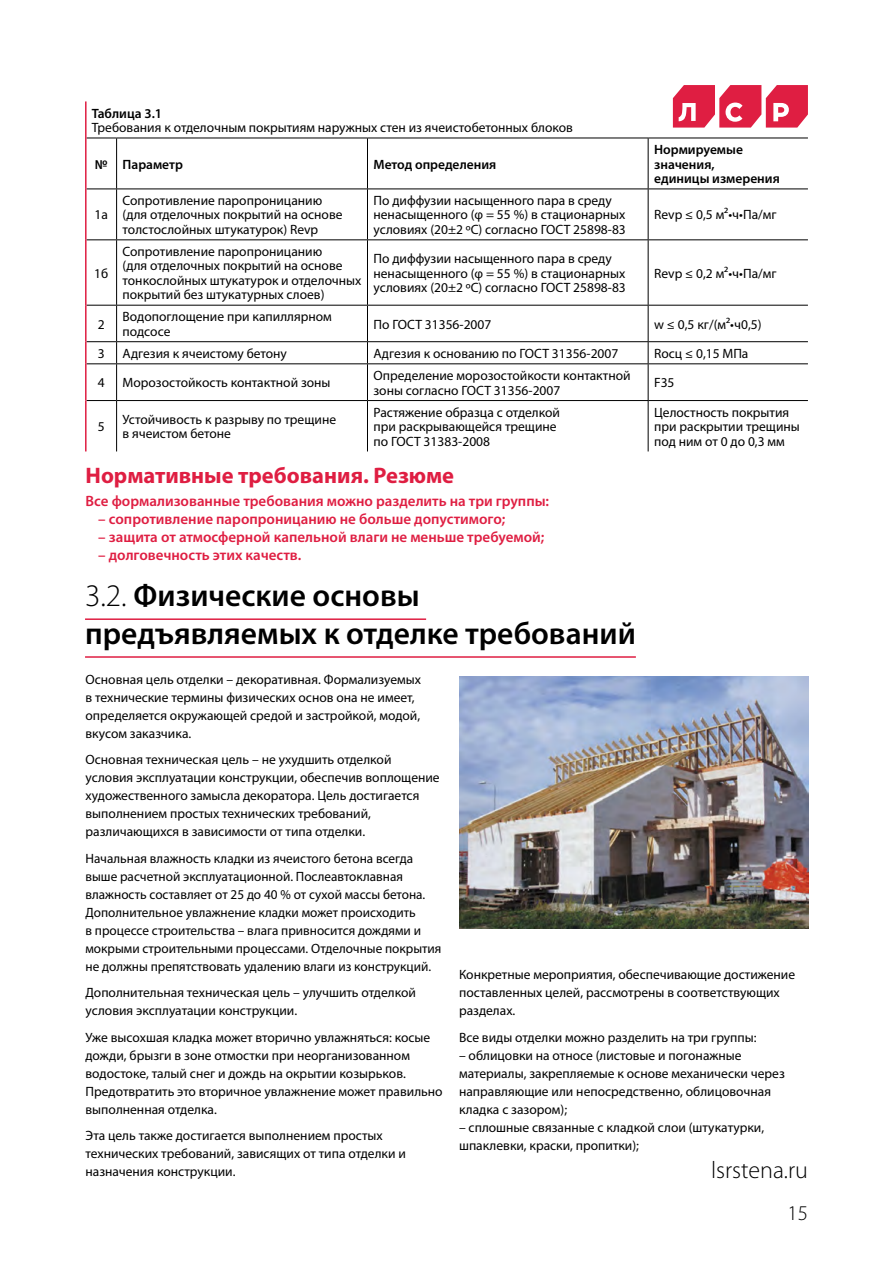
<style>
.page{position:relative;width:893px;height:1263px;background:#fff}
.page>*{position:absolute;margin:0;border:0;box-sizing:border-box;transform-origin:0 0}
.t1{font:600 31.5px/37.8px "Myriad Pro";color:#000}
.t2{font:300 24px "Myriad Pro";color:#000}
.t3{font:700 22.5px "Myriad Pro";color:#df1e42}
.t4{font:300 21px "Myriad Pro";color:#000}
.t5{font:600 15px "Myriad Pro";color:#df1e42}
.t6{font:13.5px/18px "Myriad Pro";color:#000}
.t7{font:600 13.5px/14.4px "Myriad Pro";color:#000}
.s1{font-weight:300}
</style>
<div class="page">
<svg style="left:673px;top:85px;width:135px;height:43px"></svg>
<hr style="left:85px;top:618px;width:341px;height:2px;background:#df1e42">
<hr style="left:85px;top:656px;width:551px;height:2px;background:#df1e42">
<hr style="left:87px;top:138px;width:30px;height:1px;background:#000">
<hr style="left:117px;top:138px;width:250px;height:1px;background:#000">
<hr style="left:116px;top:138px;width:1px;height:51px;background:#000">
<hr style="left:367px;top:138px;width:281px;height:1px;background:#000">
<hr style="left:367px;top:138px;width:1px;height:51px;background:#000">
<hr style="left:648px;top:138px;width:160px;height:1px;background:#000">
<hr style="left:648px;top:138px;width:1px;height:51px;background:#000">
<hr style="left:87px;top:189px;width:30px;height:1px;background:#000">
<hr style="left:117px;top:189px;width:250px;height:1px;background:#000">
<hr style="left:116px;top:189px;width:1px;height:50px;background:#000">
<hr style="left:367px;top:189px;width:281px;height:1px;background:#000">
<hr style="left:367px;top:189px;width:1px;height:50px;background:#000">
<hr style="left:648px;top:189px;width:160px;height:1px;background:#000">
<hr style="left:648px;top:189px;width:1px;height:50px;background:#000">
<hr style="left:87px;top:239px;width:30px;height:1px;background:#000">
<hr style="left:117px;top:239px;width:250px;height:1px;background:#000">
<hr style="left:116px;top:240px;width:1px;height:65px;background:#000">
<hr style="left:367px;top:239px;width:281px;height:1px;background:#000">
<hr style="left:367px;top:240px;width:1px;height:65px;background:#000">
<hr style="left:648px;top:239px;width:160px;height:1px;background:#000">
<hr style="left:648px;top:240px;width:1px;height:65px;background:#000">
<hr style="left:87px;top:305px;width:30px;height:1px;background:#000">
<hr style="left:117px;top:305px;width:250px;height:1px;background:#000">
<hr style="left:116px;top:306px;width:1px;height:35px;background:#000">
<hr style="left:367px;top:305px;width:281px;height:1px;background:#000">
<hr style="left:367px;top:306px;width:1px;height:35px;background:#000">
<hr style="left:648px;top:305px;width:160px;height:1px;background:#000">
<hr style="left:648px;top:306px;width:1px;height:35px;background:#000">
<hr style="left:87px;top:341px;width:30px;height:1px;background:#000">
<hr style="left:117px;top:341px;width:250px;height:1px;background:#000">
<svg style="left:116px;top:342px;width:1px;height:21px"></svg>
<hr style="left:367px;top:341px;width:281px;height:1px;background:#000">
<svg style="left:367px;top:342px;width:1px;height:21px"></svg>
<hr style="left:648px;top:341px;width:160px;height:1px;background:#000">
<svg style="left:648px;top:342px;width:1px;height:21px"></svg>
<hr style="left:87px;top:363px;width:30px;height:1px;background:#000">
<hr style="left:117px;top:363px;width:250px;height:1px;background:#000">
<hr style="left:116px;top:364px;width:1px;height:36px;background:#000">
<hr style="left:367px;top:363px;width:281px;height:1px;background:#000">
<hr style="left:367px;top:364px;width:1px;height:36px;background:#000">
<hr style="left:648px;top:363px;width:160px;height:1px;background:#000">
<hr style="left:648px;top:364px;width:1px;height:36px;background:#000">
<hr style="left:87px;top:400px;width:30px;height:1px;background:#000">
<hr style="left:117px;top:400px;width:250px;height:1px;background:#000">
<hr style="left:116px;top:401px;width:1px;height:50px;background:#000">
<hr style="left:367px;top:400px;width:281px;height:1px;background:#000">
<hr style="left:367px;top:401px;width:1px;height:50px;background:#000">
<hr style="left:648px;top:400px;width:160px;height:1px;background:#000">
<hr style="left:648px;top:401px;width:1px;height:50px;background:#000">
<hr style="left:85px;top:101px;width:2px;height:37px;background:#df1e42">
<hr style="left:85px;top:138px;width:2px;height:51px;background:#df1e42">
<hr style="left:85px;top:189px;width:2px;height:51px;background:#df1e42">
<hr style="left:85px;top:240px;width:2px;height:65px;background:#df1e42">
<hr style="left:85px;top:305px;width:2px;height:37px;background:#df1e42">
<hr style="left:85px;top:342px;width:2px;height:22px;background:#df1e42">
<hr style="left:85px;top:364px;width:2px;height:37px;background:#df1e42">
<hr style="left:85px;top:401px;width:2px;height:50px;background:#df1e42">
<img style="left:459px;top:677px;width:350px;height:252px">
<p class="t7" style="left:92px;top:105px;width:72px">Таблица 3.1</p>
<p class="t6" style="left:92px;top:118px;width:483px">Требования к отделочным покрытиям наружных стен из ячеистобетонных блоков</p>
<p class="t7" style="left:95px;top:156px;width:90px">№ Параметр</p>
<p class="t7" style="left:373px;top:156px;width:124px">Метод определения</p>
<p class="t6" style="left:94px;top:206px;width:15px">1а</p>
<p class="t6" style="left:94px;top:264px;width:16px">1б</p>
<p class="t6" style="left:123px;top:193px;width:221px;line-height:14.4px">Сопротивление паропроницанию (для отделочных покрытий на основе толстослойных штукатурок) Revp</p>
<p class="t6" style="left:373px;top:193px;width:254px;line-height:14.4px">По диффузии насыщенного пара в среду ненасыщенного (φ = 55 %) в стационарных условиях (20±2 ºС) согласно ГОСТ 25898-83</p>
<p class="t6" style="left:123px;top:244px;width:240px;line-height:14.4px">Сопротивление паропроницанию<br>(для отделочных покрытий на основе тонкослойных штукатурок и отделочных покрытий без штукатурных слоев)</p>
<p class="t6" style="left:373px;top:251px;width:254px;line-height:14.4px">По диффузии насыщенного пара в среду ненасыщенного (φ = 55 %) в стационарных условиях (20±2 ºС) согласно ГОСТ 25898-83</p>
<p class="t7" style="left:654px;top:142px;width:127px">Нормируемые значения,<br>единицы измерения</p>
<p class="t6" style="left:654px;top:206px;width:124px">Revp ≤ 0,5 м²•ч•Па/мг</p>
<p class="t6" style="left:654px;top:264px;width:124px">Revp ≤ 0,2 м²•ч•Па/мг</p>
<p class="t6" style="left:98px;top:315px;width:8px">2</p>
<p class="t6" style="left:123px;top:309px;width:211px;line-height:14.4px">Водопоглощение при капиллярном подсосе</p>
<p class="t6" style="left:373px;top:315px;width:119px">По ГОСТ 31356-2007</p>
<p class="t6" style="left:654px;top:315px;width:109px">w ≤ 0,5 кг/(м²•ч0,5)</p>
<p class="t6" style="left:98px;top:344px;width:8px">3</p>
<p class="t6" style="left:123px;top:344px;width:166px">Адгезия к ячеистому бетону</p>
<p class="t6" style="left:373px;top:344px;width:246px">Адгезия к основанию по ГОСТ 31356-2007</p>
<p class="t6" style="left:654px;top:344px;width:96px">Rосц ≤ 0,15 МПа</p>
<p class="t6" style="left:98px;top:374px;width:8px">4</p>
<p class="t6" style="left:123px;top:374px;width:209px">Морозостойкость контактной зоны</p>
<p class="t6" style="left:373px;top:368px;width:259px;line-height:14.4px">Определение морозостойкости контактной зоны согласно ГОСТ 31356-2007</p>
<p class="t6" style="left:654px;top:374px;width:22px">F35</p>
<p class="t6" style="left:98px;top:417px;width:8px">5</p>
<p class="t6" style="left:123px;top:412px;width:215px;line-height:14.4px">Устойчивость к разрыву по трещине в ячеистом бетоне</p>
<p class="t6" style="left:373px;top:405px;width:188px;line-height:14.4px">Растяжение образца с отделкой при раскрывающейся трещине по ГОСТ 31383-2008</p>
<p class="t6" style="left:654px;top:405px;width:147px;line-height:14.4px">Целостность покрытия при раскрытии трещины под ним от 0 до 0,3 мм</p>
<h3 class="t3" style="left:86px;top:461px;width:370px">Нормативные требования. Резюме</h3>
<p class="t5" style="left:86px;top:491px;width:465px">Все формализованные требования можно разделить на три группы:</p>
<p class="t5" style="left:98px;top:509px;width:409px">– сопротивление паропроницанию не больше допустимого;</p>
<p class="t5" style="left:98px;top:527px;width:448px">– защита от атмосферной капельной влаги не меньше требуемой;</p>
<p class="t5" style="left:98px;top:545px;width:205px">– долговечность этих качеств.</p>
<h1 class="t1" style="left:85px;top:575px;width:552px"><span class="s1">3.2.</span> Физические основы предъявляемых к отделке требований</h1>
<p class="t6" style="left:86px;top:670px;width:337px">Основная цель отделки – декоративная. Формализуемых в технические термины физических основ она не имеет, определяется окружающей средой и застройкой, модой, вкусом заказчика.</p>
<p class="t6" style="left:86px;top:750px;width:356px">Основная техническая цель – не ухудшить отделкой условия эксплуатации конструкции, обеспечив воплощение художественного замысла декоратора. Цель достигается выполнением простых технических требований, различающихся в зависимости от типа отделки.</p>
<p class="t6" style="left:86px;top:849px;width:357px">Начальная влажность кладки из ячеистого бетона всегда выше расчетной эксплуатационной. Послеавтоклавная влажность составляет от 25 до 40 % от сухой массы бетона.<br>Дополнительное увлажнение кладки может происходить<br>в процессе строительства – влага привносится дождями и мокрыми строительными процессами. Отделочные покрытия не должны препятствовать удалению влаги из конструкций.</p>
<p class="t6" style="left:86px;top:983px;width:332px">Дополнительная техническая цель – улучшить отделкой условия эксплуатации конструкции.</p>
<p class="t6" style="left:86px;top:1028px;width:359px">Уже высохшая кладка может вторично увлажняться: косые дожди, брызги в зоне отмостки при неорганизованном водостоке, талый снег и дождь на окрытии козырьков.<br>Предотвратить это вторичное увлажнение может правильно выполненная отделка.</p>
<p class="t6" style="left:86px;top:1126px;width:322px">Эта цель также достигается выполнением простых технических требований, зависящих от типа отделки и назначения конструкции.</p>
<p class="t6" style="left:459px;top:965px;width:338px">Конкретные мероприятия, обеспечивающие достижение поставленных целей, рассмотрены в соответствующих разделах.</p>
<p class="t6" style="left:459px;top:1028px;width:299px">Все виды отделки можно разделить на три группы:</p>
<p class="t6" style="left:459px;top:1046px;width:327px">– облицовки на относе (листовые и погонажные материалы, закрепляемые к основе механически через направляющие или непосредственно, облицовочная кладка с зазором);</p>
<p class="t6" style="left:459px;top:1118px;width:307px">– сплошные связанные с кладкой слои (штукатурки, шпаклевки, краски, пропитки);</p>
<h2 class="t2" style="left:711px;top:1157px;width:98px">lsrstena.ru</h2>
<h3 class="t4" style="left:787px;top:1202px;width:22px">15</h3>
</div>
